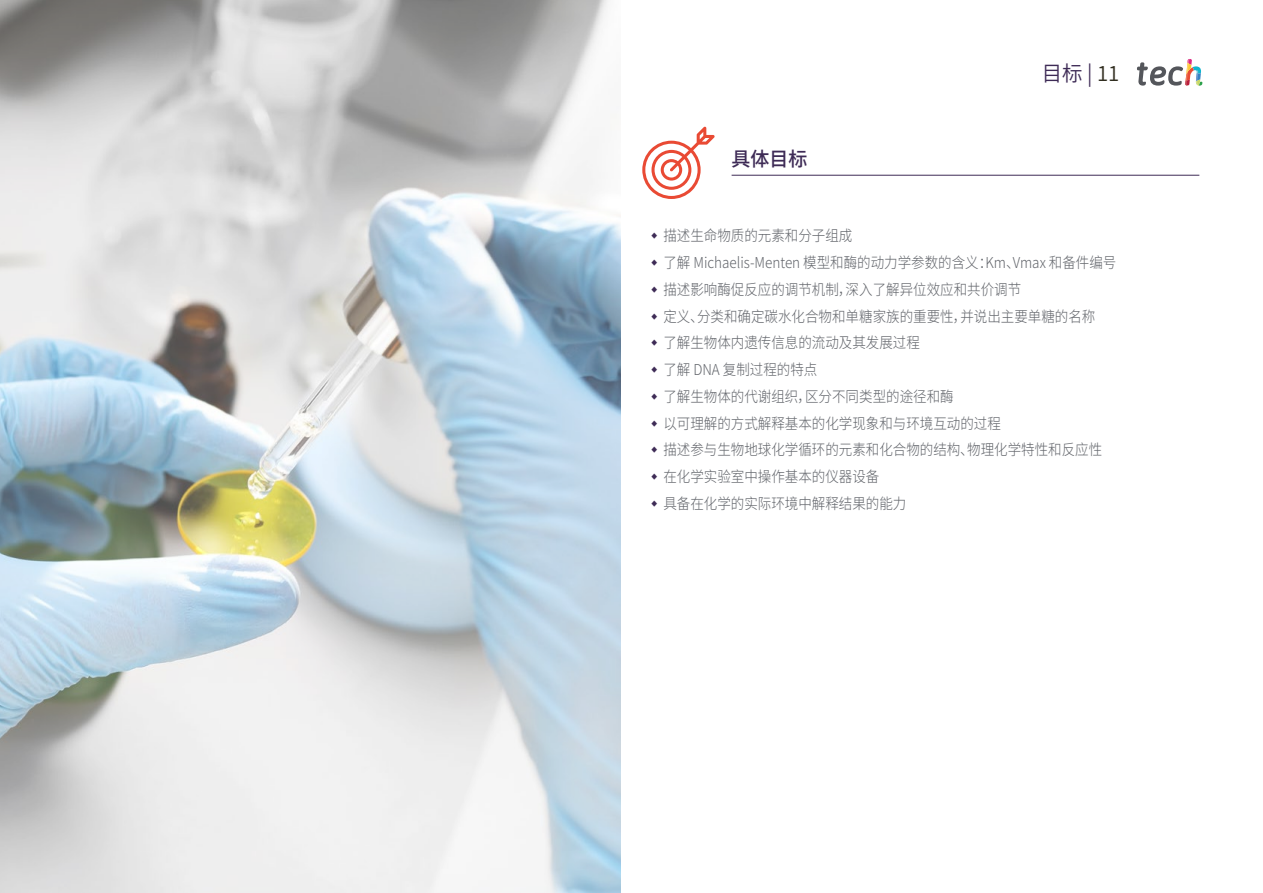
<style>
.page{position:relative;width:1263px;height:893px;background:#fff}
.page>*{position:absolute;margin:0;border:0;box-sizing:border-box;transform-origin:0 0}
.t1{font:21px "Source Han Sans CN";color:#3e2b56}
.t2{font:500 19.5px "Source Han Sans CN";color:#3e2b56}
.t3{font:300 15px/26.7px "Source Han Sans CN";color:#61646a;scale:.9 1}
.s1{color:#312e20}
</style>
<div class="page">
<hr style="left:732px;top:175px;width:467px;height:1px;background:#3e2b56">
<svg style="left:642px;top:127px;width:73px;height:72px"></svg>
<img style="left:0;top:0;width:621px;height:893px">
<svg style="left:1137px;top:59px;width:65px;height:27px"></svg>
<h2 class="t2" style="left:732px;top:147px;width:77px">具体目标</h2>
<h1 class="t1" style="left:1042px;top:61px;width:79px">目标 | <span class="s1">11</span></h1>
<p class="t3" style="left:663px;top:223px;width:505px">描述生命物质的元素和分子组成<br>了解 Michaelis-Menten 模型和酶的动力学参数的含义：Km、Vmax 和备件编号描述影响酶促反应的调节机制，深入了解异位效应和共价调节<br>定义、分类和确定碳水化合物和单糖家族的重要性，并说出主要单糖的名称<br>了解生物体内遗传信息的流动及其发展过程<br>了解 DNA 复制过程的特点<br>了解生物体的代谢组织，区分不同类型的途径和酶<br>以可理解的方式解释基本的化学现象和与环境互动的过程<br>描述参与生物地球化学循环的元素和化合物的结构、物理化学特性和反应性在化学实验室中操作基本的仪器设备<br>具备在化学的实际环境中解释结果的能力</p>
</div>
